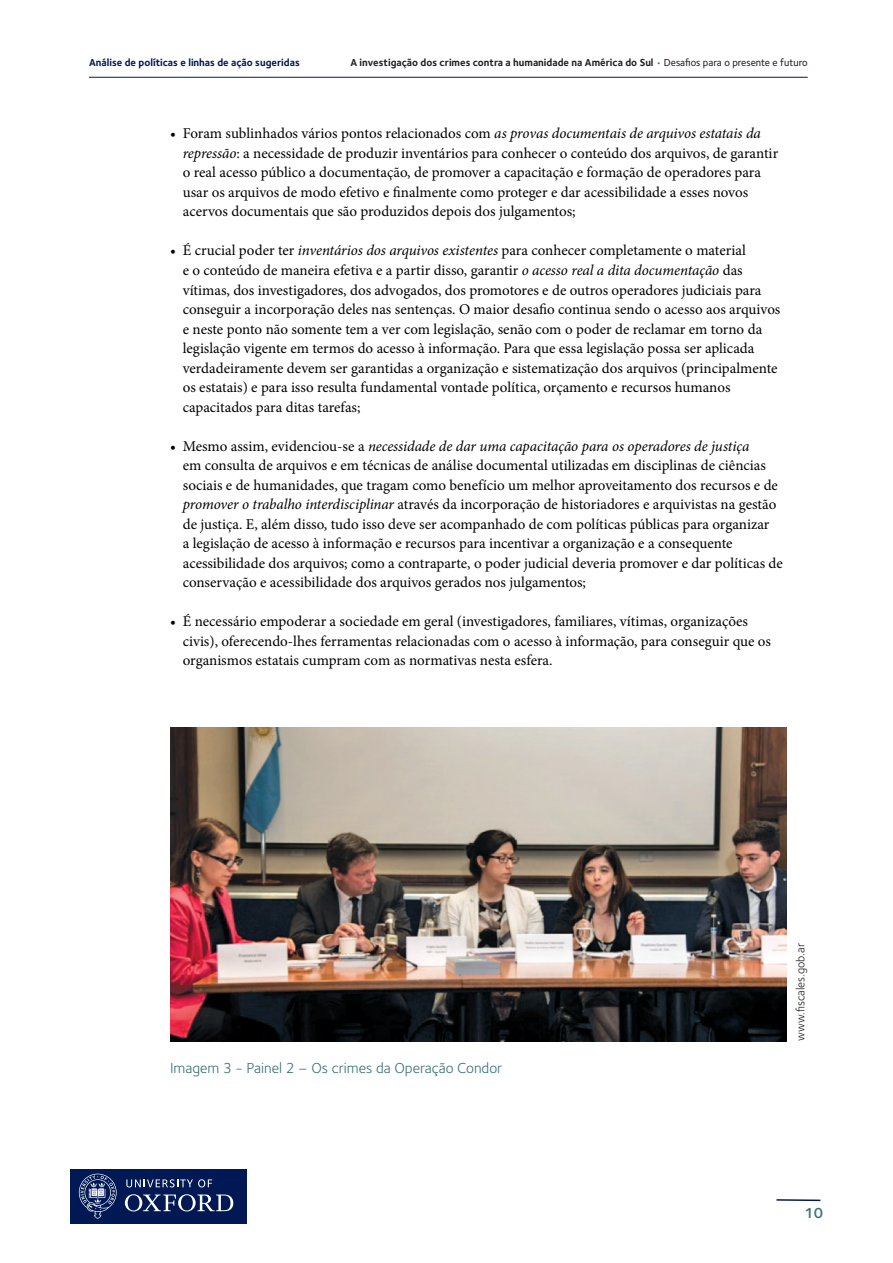
<style>
.page{position:relative;width:893px;height:1263px;background:#fff}
.page>*{position:absolute;margin:0;border:0;box-sizing:border-box;transform-origin:0 0}
.t1{font:15px/19.5px "Minion Pro";color:#000001}
.t2{font:15px "Foundry Sterling";color:#377276}
.t3{font:600 15px "Foundry Sterling";color:#377276}
.t4{font:12px "Foundry Sterling";color:#231f20}
.t5{font:700 10.5px "Foundry Sterling";color:#231f20}
.t6{font:700 10.5px "Foundry Sterling";color:#001954}
.s1{font-weight:500;color:#377276}
.s2{font-weight:500}
.s3{font-style:italic}
</style>
<div class="page">
<hr style="left:89px;top:77px;width:719px;height:1px;background:#001954">
<svg style="left:776px;top:1199px;width:45px;height:3px"></svg>
<svg style="left:70px;top:1169px;width:177px;height:55px"></svg>
<div style="left:71px;top:1169px;width:176px;height:54px;background:#001954"></div>
<svg style="left:126px;top:1179px;width:86px;height:8px"></svg>
<svg style="left:125px;top:1194px;width:108px;height:17px"></svg>
<svg style="left:79px;top:1173px;width:38px;height:46px"></svg>
<img style="left:170px;top:727px;width:617px;height:314px">
<p class="t6" style="left:89px;top:55px;width:212px">Análise de políticas e linhas de ação sugeridas</p>
<p class="t5" style="left:350px;top:55px;width:459px">A investigação dos crimes contra a humanidade na América do Sul <span class="s1">•</span> <span class="s2">Desafios para o presente e futuro</span></p>
<p class="t1" style="left:183px;top:124px;width:597px;text-indent:-13px">• Foram sublinhados vários pontos relacionados com <span class="s3">as provas documentais de arquivos estatais da repressão</span>: a necessidade de produzir inventários para conhecer o conteúdo dos arquivos, de garantir o real acesso público a documentação, de promover a capacitação e formação de operadores para usar os arquivos de modo efetivo e finalmente como proteger e dar acessibilidade a esses novos acervos documentais que são produzidos depois dos julgamentos;</p>
<p class="t1" style="left:183px;top:241px;width:599px;text-indent:-13px">• É crucial poder ter <span class="s3">inventários dos arquivos existentes</span> para conhecer completamente o material<br>e o conteúdo de maneira efetiva e a partir disso, garantir <span class="s3">o acesso real a dita documentação</span> das vítimas, dos investigadores, dos advogados, dos promotores e de outros operadores judiciais para conseguir a incorporação deles nas sentenças. O maior desafio continua sendo o acesso aos arquivos e neste ponto não somente tem a ver com legislação, senão com o poder de reclamar em torno da legislação vigente em termos do acesso à informação. Para que essa legislação possa ser aplicada verdadeiramente devem ser garantidas a organização e sistematização dos arquivos (principalmente os estatais) e para isso resulta fundamental vontade política, orçamento e recursos humanos capacitados para ditas tarefas;</p>
<p class="t1" style="left:183px;top:436px;width:602px;text-indent:-13px">• Mesmo assim, evidenciou-se a <span class="s3">necessidade de dar uma capacitação para os operadores de justiça<br></span>em consulta de arquivos e em técnicas de análise documental utilizadas em disciplinas de ciências sociais e de humanidades, que tragam como benefício um melhor aproveitamento dos recursos e de <span class="s3">promover o trabalho interdisciplinar</span> através da incorporação de historiadores e arquivistas na gestão de justiça. E, além disso, tudo isso deve ser acompanhado de com políticas públicas para organizar<br>a legislação de acesso à informação e recursos para incentivar a organização e a consequente acessibilidade dos arquivos; como a contraparte, o poder judicial deveria promover e dar políticas de conservação e acessibilidade dos arquivos gerados nos julgamentos;</p>
<p class="t1" style="left:183px;top:611px;width:590px;text-indent:-13px">• É necessário empoderar a sociedade em geral (investigadores, familiares, vítimas, organizações civis), oferecendo-lhes ferramentas relacionadas com o acesso à informação, para conseguir que os organismos estatais cumpram com as normativas nesta esfera.</p>
<p class="t2" style="left:170px;top:1057px;width:334px">Imagem 3 - Painel 2 – Os crimes da Operação Condor</p>
<p class="t4" style="left:792px;top:1041px;width:99px;rotate:-90deg">www.fiscales.gob.ar</p>
<p class="t3" style="left:804px;top:1202px;width:20px">10</p>
</div>
